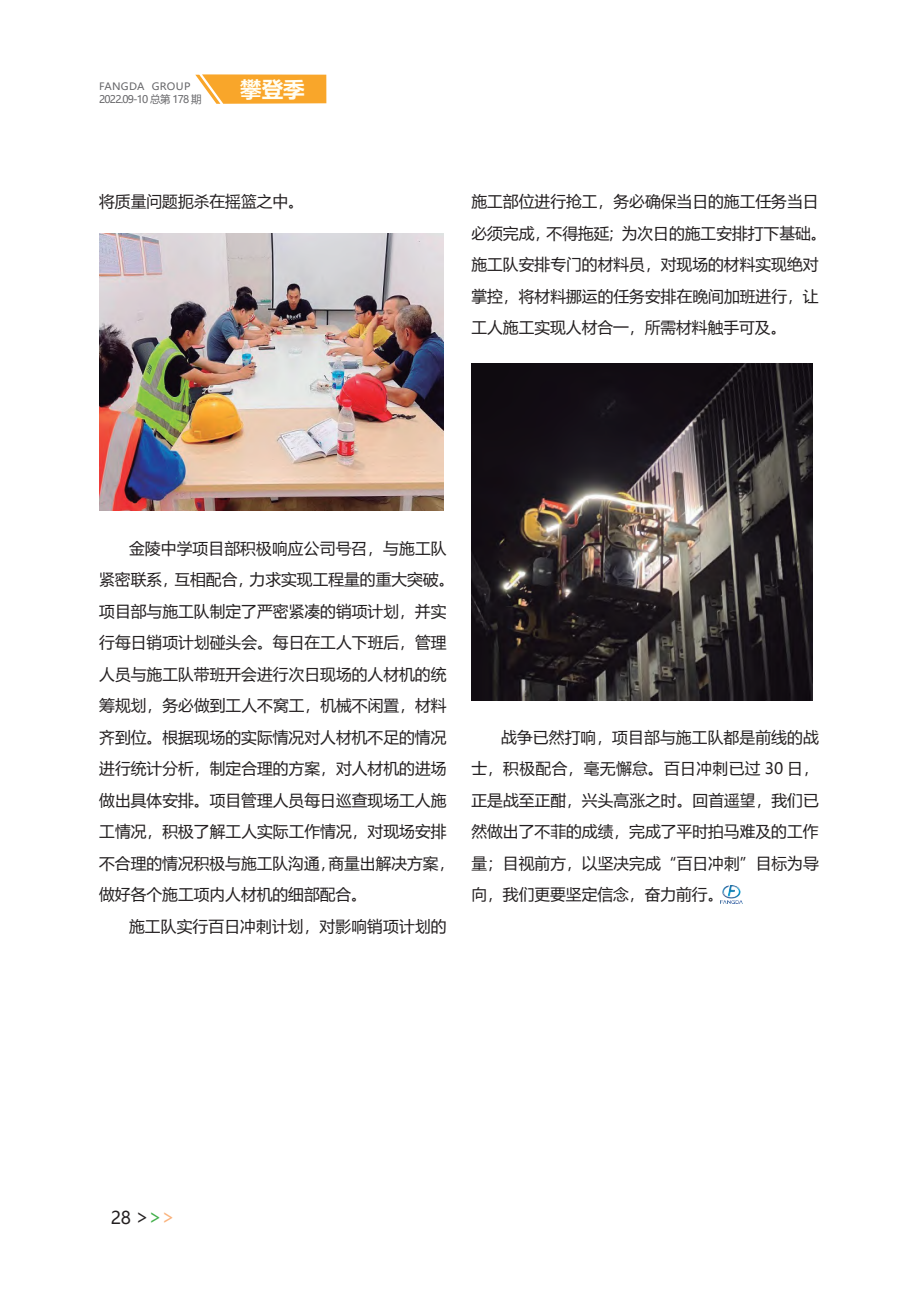
<style>
.page{position:relative;width:918px;height:1295px;background:#fff}
.page>*{position:absolute;margin:0;border:0;box-sizing:border-box;transform-origin:0 0}
.t1{font:700 21.53px "Microsoft Ya Hei";color:#fffef4}
.t2{font:17.5px "Microsoft Ya Hei";color:#231f20}
.t3{font:15.75px/31.5px "Microsoft Ya Hei";color:#231f20}
.t4{font:10.5px "Microsoft Ya Hei";letter-spacing:-.075em;color:#67676a}
.t5{font:10.15px "Microsoft Ya Hei";letter-spacing:.03em;color:#67676a;scale:1.04 1}
.s1{font-size:20.12px;color:#262324}
.s2{font-size:20.12px;color:#42af4a}
.s3{font-size:20.12px;color:#fab27b}
</style>
<div class="page">
<img style="left:99px;top:234px;width:344px;height:276px">
<img style="left:471px;top:363px;width:341px;height:338px">
<img style="left:721px;top:885px;width:22px;height:18px">
<svg style="left:195px;top:74px;width:131px;height:30px;background:#f9b146"></svg>
<p class="t5" style="left:99px;top:80px;width:89px">FANGDA GROUP</p>
<p class="t4" style="left:99px;top:92px;width:104px">2022.09-10 总第 178 期</p>
<h1 class="t1" style="left:240px;top:74px;width:66px">攀登季</h1>
<p class="t3" style="left:99px;top:185px;width:206px">将质量问题扼杀在摇篮之中。</p>
<p class="t3" style="left:471px;top:185px;width:357px">施工部位进行抢工，务必确保当日的施工任务当日必须完成，不得拖延；为次日的施工安排打下基础。施工队安排专门的材料员，对现场的材料实现绝对掌控，将材料挪运的任务安排在晚间加班进行，让工人施工实现人材合一，所需材料触手可及。</p>
<p class="t3" style="left:99px;top:532px;width:357px;text-indent:30px">金陵中学项目部积极响应公司号召，与施工队紧密联系，互相配合，力求实现工程量的重大突破。项目部与施工队制定了严密紧凑的销项计划，并实行每日销项计划碰头会。每日在工人下班后，管理人员与施工队带班开会进行次日现场的人材机的统筹规划，务必做到工人不窝工，机械不闲置，材料齐到位。根据现场的实际情况对人材机不足的情况进行统计分析，制定合理的方案，对人材机的进场做出具体安排。项目管理人员每日巡查现场工人施工情况，积极了解工人实际工作情况，对现场安排不合理的情况积极与施工队沟通，商量出解决方案，做好各个施工项内人材机的细部配合。</p>
<p class="t3" style="left:129px;top:910px;width:319px">施工队实行百日冲刺计划，对影响销项计划的</p>
<p class="t3" style="left:471px;top:721px;width:349px;text-align:justify;text-indent:30px">战争已然打响，项目部与施工队都是前线的战士，积极配合，毫无懈怠。百日冲刺已过 30 日，正是战至正酣，兴头高涨之时。回首遥望，我们已然做出了不菲的成绩，完成了平时拍马难及的工作量；目视前方，以坚决完成“百日冲刺”目标为导向，我们更要坚定信念，奋力前行。</p>
<p class="t2" style="left:111px;top:1206px;width:66px">28 <span class="s1">&gt;</span><span class="s2">&gt;</span><span class="s3">&gt;</span></p>
</div>
